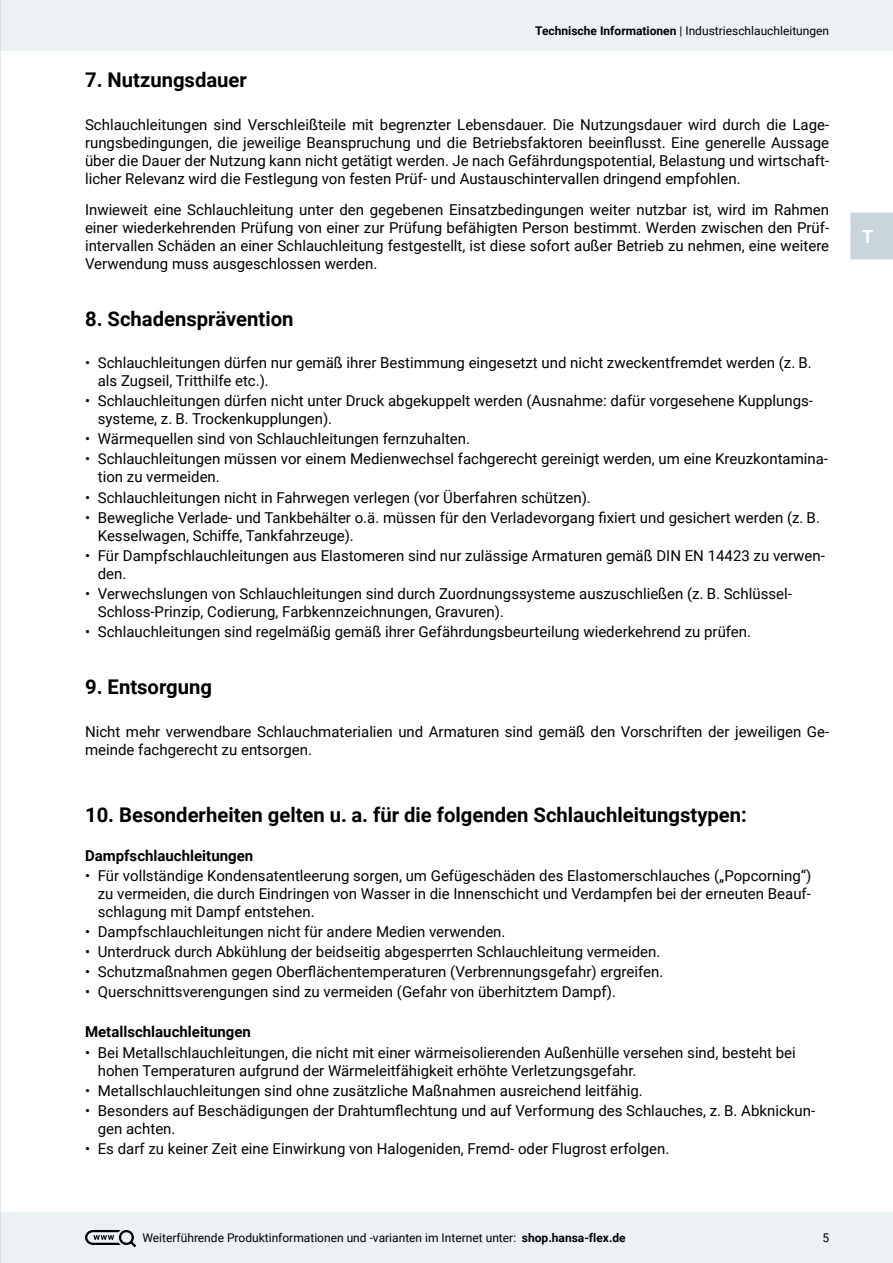
<style>
.page{position:relative;width:893px;height:1263px;background:#fff}
.page>*{position:absolute;margin:0;border:0;box-sizing:border-box;transform-origin:0 0}
.t1{font:700 20.25px "Roboto";color:#000}
.t2{font:700 18px "Roboto";color:#fff}
.t3{font:15px/18px "Roboto";color:#000}
.t4{font:700 15px "Roboto";color:#000}
.t5{font:12px "Roboto";color:#000}
.s1{font-weight:700}
</style>
<div class="page">
<div style="left:0;top:0;width:893px;height:51px;background:#ecf1f4"></div>
<div style="left:0;top:1212px;width:893px;height:51px;background:#ecf1f4"></div>
<svg style="left:85px;top:1230px;width:52px;height:18px"></svg>
<div style="left:850px;top:212px;width:43px;height:48px;background:#c8d5dd"></div>
<hr style="left:0;top:0;width:1px;height:1263px;background:#c8d5dd">
<p class="t5" style="left:535px;top:22px;width:296px"><span class="s1">Technische Informationen</span> | Industrieschlauchleitungen</p>
<h1 class="t1" style="left:85px;top:66px;width:163px">7. Nutzungsdauer</h1>
<p class="t3" style="left:85px;top:115px;width:746px;text-align:justify">Schlauchleitungen sind Verschleißteile mit begrenzter Lebensdauer. Die Nutzungsdauer wird durch die Lage&shy;rungsbedingungen, die jeweilige Beanspruchung und die Betriebsfaktoren beeinflusst. Eine generelle Aussage über die Dauer der Nutzung kann nicht getätigt werden. Je nach Gefährdungspotential, Belastung und wirtschaft&shy;licher Relevanz wird die Festlegung von festen Prüf- und Austauschintervallen dringend empfohlen.</p>
<p class="t3" style="left:85px;top:200px;width:746px;text-align:justify">Inwieweit eine Schlauchleitung unter den gegebenen Einsatzbedingungen weiter nutzbar ist, wird im Rahmen einer wiederkehrenden Prüfung von einer zur Prüfung befähigten Person bestimmt. Werden zwischen den Prüf&shy;intervallen Schäden an einer Schlauchleitung festgestellt, ist diese sofort außer Betrieb zu nehmen, eine weitere Verwendung muss ausgeschlossen werden.</p>
<h1 class="t1" style="left:85px;top:304px;width:210px">8. Schadensprävention</h1>
<p class="t3" style="left:98px;top:353px;width:715px;text-indent:-13px">• Schlauchleitungen dürfen nur gemäß ihrer Bestimmung eingesetzt und nicht zweckentfremdet werden (z. B. als Zugseil, Tritthilfe etc.).</p>
<p class="t3" style="left:98px;top:391px;width:717px;text-indent:-13px">• Schlauchleitungen dürfen nicht unter Druck abgekuppelt werden (Ausnahme: dafür vorgesehene Kupplungs&shy;systeme, z. B. Trockenkupplungen).</p>
<p class="t3" style="left:85px;top:429px;width:387px">• Wärmequellen sind von Schlauchleitungen fernzuhalten.</p>
<p class="t3" style="left:98px;top:450px;width:732px;text-indent:-13px">• Schlauchleitungen müssen vor einem Medienwechsel fachgerecht gereinigt werden, um eine Kreuzkontamina&shy;tion zu vermeiden.</p>
<p class="t3" style="left:85px;top:488px;width:507px">• Schlauchleitungen nicht in Fahrwegen verlegen (vor Überfahren schützen).</p>
<p class="t3" style="left:98px;top:508px;width:724px;text-indent:-13px">• Bewegliche Verlade- und Tankbehälter o.ä. müssen für den Verladevorgang fixiert und gesichert werden (z. B.<br>Kesselwagen, Schiffe, Tankfahrzeuge).</p>
<p class="t3" style="left:98px;top:546px;width:729px;text-indent:-13px">• Für Dampfschlauchleitungen aus Elastomeren sind nur zulässige Armaturen gemäß DIN EN 14423 zu verwen&shy;den.</p>
<p class="t3" style="left:98px;top:584px;width:696px;text-indent:-13px">• Verwechslungen von Schlauchleitungen sind durch Zuordnungssysteme auszuschließen (z. B. Schlüssel-<br>Schloss-Prinzip, Codierung, Farbkennzeichnungen, Gravuren).</p>
<p class="t3" style="left:85px;top:622px;width:668px">• Schlauchleitungen sind regelmäßig gemäß ihrer Gefährdungsbeurteilung wiederkehrend zu prüfen.</p>
<h1 class="t1" style="left:85px;top:673px;width:128px">9. Entsorgung</h1>
<p class="t3" style="left:85px;top:722px;width:746px">Nicht mehr verwendbare Schlauchmaterialien und Armaturen sind gemäß den Vorschriften der jeweiligen Ge&shy;meinde fachgerecht zu entsorgen.</p>
<h1 class="t1" style="left:85px;top:801px;width:663px">10. Besonderheiten gelten u. a. für die folgenden Schlauchleitungstypen:</h1>
<p class="t4" style="left:85px;top:845px;width:170px">Dampfschlauchleitungen</p>
<p class="t3" style="left:98px;top:866px;width:715px;text-align:justify;text-indent:-13px">• Für vollständige Kondensatentleerung sorgen, um Gefügeschäden des Elastomerschlauches („Popcorning“) zu vermeiden, die durch Eindringen von Wasser in die Innenschicht und Verdampfen bei der erneuten Beauf&shy;schlagung mit Dampf entstehen.</p>
<p class="t3" style="left:85px;top:922px;width:422px">• Dampfschlauchleitungen nicht für andere Medien verwenden.</p>
<p class="t3" style="left:85px;top:942px;width:577px">• Unterdruck durch Abkühlung der beidseitig abgesperrten Schlauchleitung vermeiden.</p>
<p class="t3" style="left:85px;top:962px;width:580px">• Schutzmaßnahmen gegen Oberflächentemperaturen (Verbrennungsgefahr) ergreifen.</p>
<p class="t3" style="left:85px;top:982px;width:532px">• Querschnittsverengungen sind zu vermeiden (Gefahr von überhitztem Dampf).</p>
<p class="t4" style="left:85px;top:1021px;width:167px">Metallschlauchleitungen</p>
<p class="t3" style="left:98px;top:1043px;width:700px;text-indent:-13px">• Bei Metallschlauchleitungen, die nicht mit einer wärmeisolierenden Außenhülle versehen sind, besteht bei hohen Temperaturen aufgrund der Wärmeleitfähigkeit erhöhte Verletzungsgefahr.</p>
<p class="t3" style="left:85px;top:1081px;width:559px">• Metallschlauchleitungen sind ohne zusätzliche Maßnahmen ausreichend leitfähig.</p>
<p class="t3" style="left:98px;top:1101px;width:719px;text-indent:-13px">• Besonders auf Beschädigungen der Drahtumflechtung und auf Verformung des Schlauches, z. B. Abknickun&shy;gen achten.</p>
<p class="t3" style="left:85px;top:1139px;width:586px">• Es darf zu keiner Zeit eine Einwirkung von Halogeniden, Fremd- oder Flugrost erfolgen.</p>
<p class="t5" style="left:142px;top:1229px;width:485px">Weiterführende Produktinformationen und -varianten im Internet unter: <span class="s1">shop.hansa-flex.de</span></p>
<p class="t5" style="left:822px;top:1229px;width:8px">5</p>
<p class="t2" style="left:862px;top:224px;width:13px">T</p>
</div>
